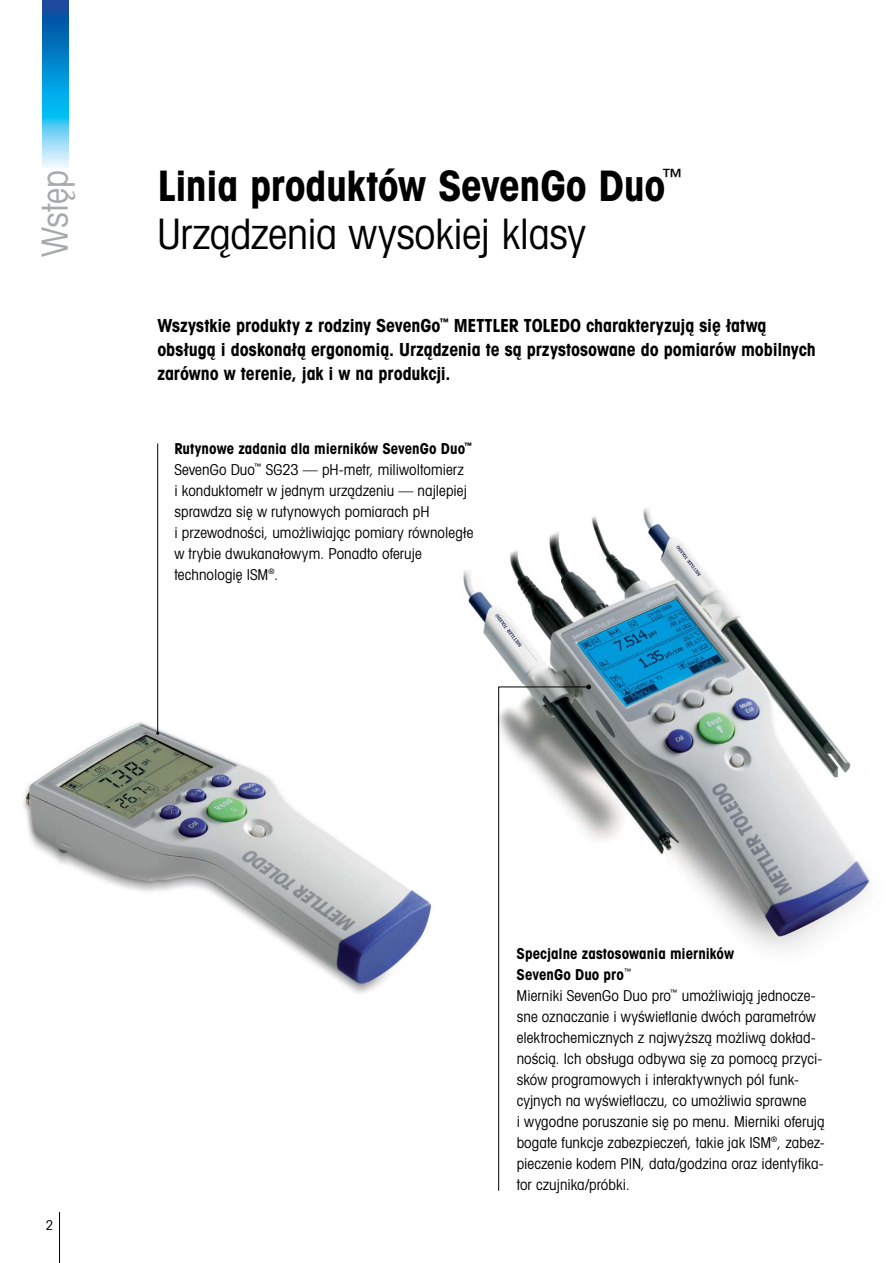
<style>
.page{position:relative;width:893px;height:1263px;background:#fff}
.page>*{position:absolute;margin:0;border:0;box-sizing:border-box;transform-origin:0 0}
.t1{font:42px "Avant Gardefor MT Bd";letter-spacing:-.01em;color:#000}
.t2{font:42px "Avant Gardefor MT Bk";letter-spacing:-.01em;color:#000}
.t3{font:36px "Avant Gardefor MT Bk";letter-spacing:-.01em;color:#a7a9ac}
.t4{font:18px/24px "Avant Gardefor MT Bd";letter-spacing:-.005em;color:#000}
.t5{font:15px/21px "Avant Gardefor MT Bk";letter-spacing:.005em;color:#000}
.t6{font:15px/21px "Avant Gardefor MT Bd";color:#000}
.t7{font:13.5px "Avant Gardefor MT Bk";color:#000}
</style>
<div class="page">
<hr style="left:59px;top:1212px;width:1px;height:51px;background:#000">
<img style="left:43px;top:0;width:25px;height:167px">
<img style="left:463px;top:508px;width:407px;height:441px">
<img style="left:23px;top:702px;width:409px;height:291px">
<svg style="left:498px;top:686px;width:91px;height:505px"></svg>
<svg style="left:586px;top:684px;width:5px;height:5px"></svg>
<hr style="left:157px;top:443px;width:1px;height:290px;background:#000">
<h2 class="t3" style="left:33px;top:256px;width:88px;rotate:-90deg">Wstęp</h2>
<h1 class="t1" style="left:157px;top:158px;width:527px">Linia produktów SevenGo Duo<sup>™</sup></h1>
<h1 class="t2" style="left:157px;top:207px;width:430px">Urządzenia wysokiej klasy</h1>
<p class="t4" style="left:157px;top:313px;width:660px">Wszystkie produkty z rodziny SevenGo<sup>™</sup> METTLER TOLEDO charakteryzują się łatwą obsługą i doskonałą ergonomią. Urządzenia te są przystosowane do pomiarów mobilnych zarówno w terenie, jak i w na produkcji.</p>
<p class="t6" style="left:174px;top:438px;width:299px">Rutynowe zadania dla mierników SevenGo Duo<sup>™</sup></p>
<p class="t5" style="left:174px;top:459px;width:301px">SevenGo Duo<sup>™</sup> SG23 — pH-metr, miliwoltomierz<br>i konduktometr w jednym urządzeniu — najlepiej sprawdza się w rutynowych pomiarach pH<br>i przewodności, umożliwiając pomiary równoległe w trybie dwukanałowym. Ponadto oferuje technologię ISM<sup>®</sup>.</p>
<p class="t7" style="left:46px;top:1217px;width:9px">2</p>
<p class="t6" style="left:517px;top:943px;width:219px">Specjalne zastosowania mierników<br>SevenGo Duo pro<sup>™</sup></p>
<p class="t5" style="left:517px;top:985px;width:310px">Mierniki SevenGo Duo pro<sup>™</sup> umożliwiają jednocze&shy;sne oznaczanie i wyświetlanie dwóch parametrów elektrochemicznych z najwyższą możliwą dokład&shy;nością. Ich obsługa odbywa się za pomocą przyci&shy;sków programowych i interaktywnych pól funk&shy;cyjnych na wyświetlaczu, co umożliwia sprawne<br>i wygodne poruszanie się po menu. Mierniki oferują bogate funkcje zabezpieczeń, takie jak ISM<sup>®</sup>, zabez&shy;pieczenie kodem PIN, data/godzina oraz identyfika&shy;tor czujnika/próbki.</p>
</div>
